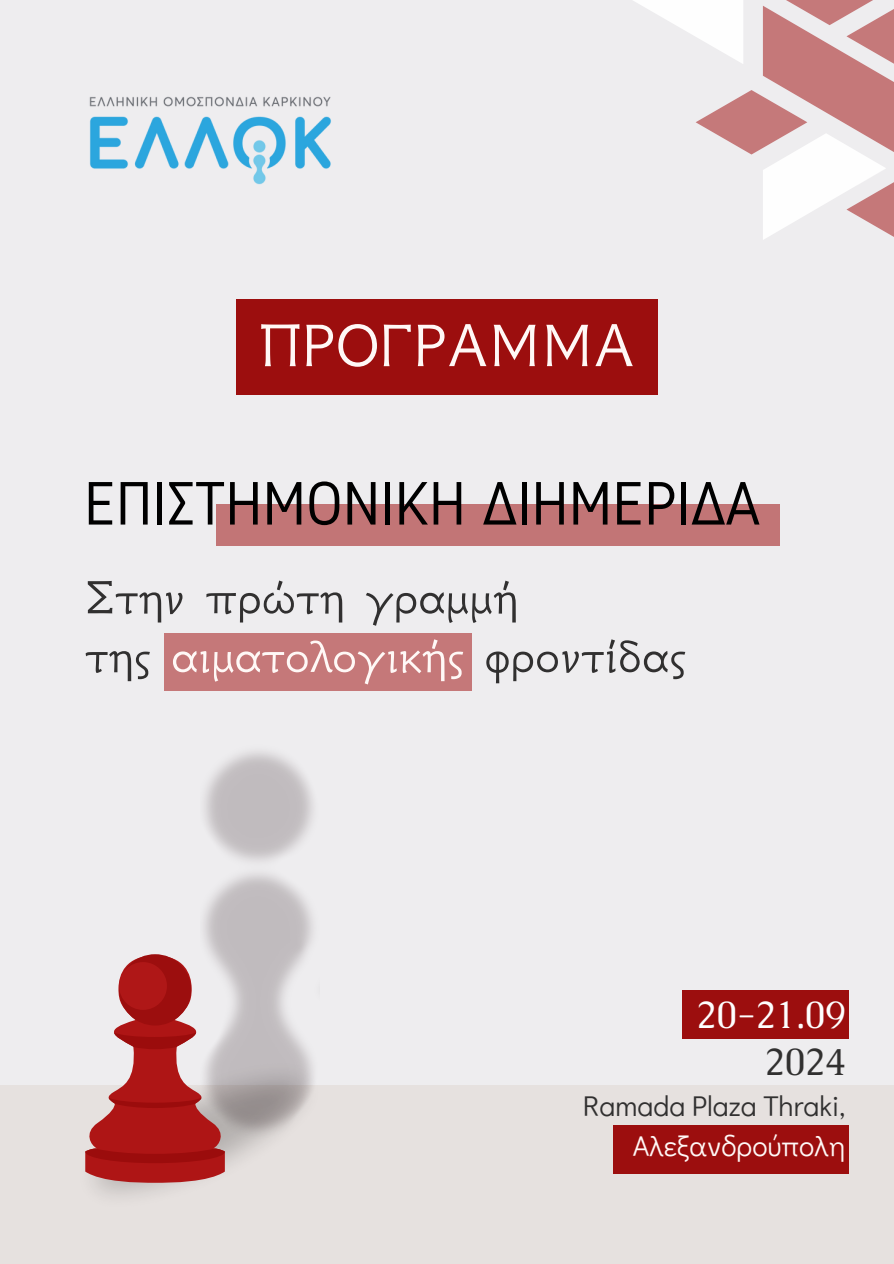
<style>
.page{position:relative;width:894px;height:1264px;background:#fff}
.page>*{position:absolute;margin:0;border:0;box-sizing:border-box;transform-origin:0 0}
.t1{font:66.3px "GFS Neohellenic";color:#fff8f6}
.t2{font:61.5px "Normung";color:#000}
.t3{font:51.45px/58.7px "GFS Neohellenic";color:#313030}
.t4{font:37.65px "Caudex";color:#fefefe}
.t5{font:37.65px "Caudex";color:#313030}
.t6{font:28.5px "Didact Gothic";color:#313030}
.t7{font:28.5px "Didact Gothic";color:#fff8f6}
.s1{color:#fff8f6}
</style>
<div class="page">
<div style="left:0;top:0;width:893px;height:1125px;background:#eeedef"></div>
<div style="left:236px;top:299px;width:421px;height:96px;background:#9c0e0e"></div>
<div style="left:0;top:1085px;width:893px;height:178px;background:#e6e1df"></div>
<img style="left:89px;top:96px;width:242px;height:89px">
<img style="left:94px;top:1145px;width:164px;height:51px">
<svg style="left:85px;top:955px;width:140px;height:227px"></svg>
<div style="left:119px;top:954px;width:72px;height:71px;background:#9c0e0e;border-radius:50%"></div>
<div style="left:119px;top:962px;width:48px;height:47px;background:#af1717;border-radius:50%"></div>
<div style="left:613px;top:1125px;width:235px;height:49px;background:#9c0e0e"></div>
<div style="left:682px;top:990px;width:166px;height:48px;background:#9c0e0e"></div>
<div style="left:216px;top:504px;width:563px;height:41px;background:#c27576"></div>
<div style="left:164px;top:632px;width:307px;height:58px;background:#c57879"></div>
<svg style="left:633px;top:0;width:260px;height:240px"></svg>
<h3 class="t1" style="left:259px;top:326px;width:377px">ΠΡΟΓΡΑΜΜΑ</h3>
<h3 class="t2" style="left:84px;top:468px;width:677px">ΕΠΙΣΤΗΜΟΝΙΚΗ ΔΙΗΜΕΡΙΔΑ</h3>
<p class="t3" style="left:85px;top:574px;width:602px">Στην πρώτη γραμμή<br>της <span class="s1">αιματολογικής</span> φροντίδας</p>
<h2 class="t4" style="left:696px;top:990px;width:151px">20-21.09</h2>
<h1 class="t5" style="left:764px;top:1037px;width:82px">2024</h1>
<p class="t6" style="left:582px;top:1086px;width:264px">Ramada Plaza Thraki,</p>
<h1 class="t7" style="left:632px;top:1126px;width:214px">Αλεξανδρούπολη</h1>
</div>
